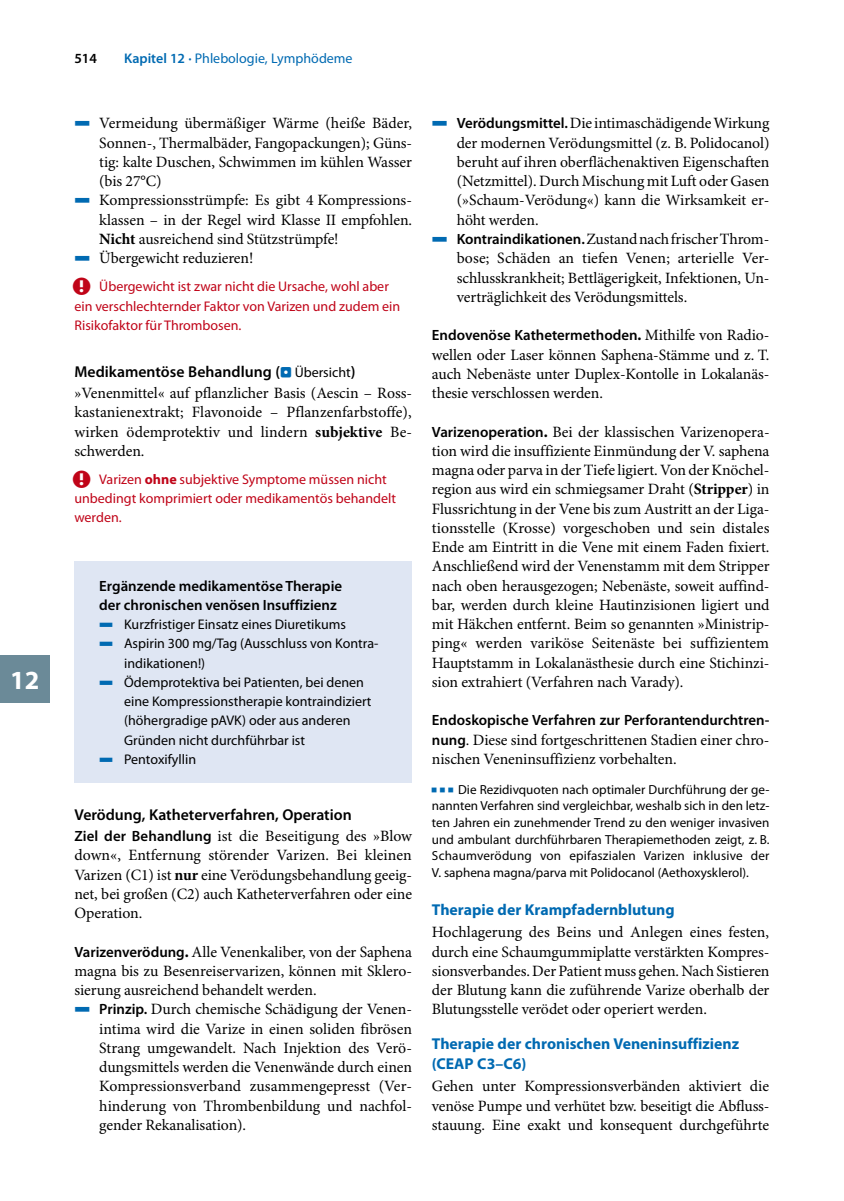
<style>
.page{position:relative;width:844px;height:1201px;background:#fff}
.page>*{position:absolute;margin:0;border:0;box-sizing:border-box;transform-origin:0 0}
.t1{font:700 26.25px "Myriad Pro";color:#fff}
.t2{font:15.75px/19.2px "Minion Pro";letter-spacing:-.005em;color:#000;text-align:justify}
.t3{font:700 15.75px/19.2px "Myriad Pro";color:#006ab2}
.t4{font:600 15.75px "Myriad Pro";color:#000}
.t5{font:600 14.88px/19.2px "Myriad Pro";color:#000}
.t6{font:14px "Myriad Pro";color:#000}
.t7{font:14px/19.2px "Myriad Pro";color:#c00418}
.t8{font:14px "Myriad Pro";color:#006ab2}
.t9{font:600 14px "Myriad Pro";color:#000}
.t10{font:13.12px/16.6px "Myriad Pro";color:#000;text-align:justify}
.s1{font-weight:600}
.s2{font-family:"Blik Buttons";color:#006ab2}
.s3{font-weight:700}
.s4{font-family:"Blik Buttons"}
.s5{font-family:"Blik Buttons";font-weight:400;font-size:14px;color:#006ab2}
.s6{font-weight:400;font-size:14px}
.s7{font-family:"Myriad Pro";font-weight:600;font-size:14.88px}
.s8{font-family:"Myriad Pro";font-weight:700;font-size:14.88px}
.s9{font-family:"Minion Pro";font-weight:400;font-size:15.75px}
</style>
<div class="page">
<div style="left:0;top:655px;width:50px;height:47px;background:#6b8a98"></div>
<div style="left:74px;top:561px;width:338px;height:222px;background:#dfe6f3"></div>
<h1 class="t1" style="left:10px;top:665px;width:31px">12</h1>
<p class="t9" style="left:74px;top:50px;width:24px">514</p>
<p class="t8" style="left:124px;top:50px;width:230px"><span class="s1">Kapitel 12 ·</span> Phlebologie, Lymphödeme</p>
<p class="t2" style="left:74px;top:114px;width:339px"><span class="s2">4</span> Vermeidung übermäßiger Wärme (heiße Bäder,</p>
<p class="t2" style="left:99px;top:134px;width:314px">Sonnen-, Thermalbäder, Fangopackungen); Güns-</p>
<p class="t2" style="left:99px;top:153px;width:314px">tig: kalte Duschen, Schwimmen im kühlen Wasser</p>
<p class="t2" style="left:99px;top:172px;width:64px">(bis 27°C)</p>
<p class="t2" style="left:74px;top:191px;width:339px"><span class="s2">4</span> Kompressionsstrümpfe: Es gibt 4 Kompressions-</p>
<p class="t2" style="left:99px;top:211px;width:314px">klassen – in der Regel wird Klasse II empfohlen.</p>
<p class="t2" style="left:99px;top:230px;width:241px"><span class="s3">Nicht</span> ausreichend sind Stützstrümpfe!</p>
<p class="t2" style="left:74px;top:249px;width:180px"><span class="s2">4</span> Übergewicht reduzieren!</p>
<p class="t7" style="left:74px;top:277px;width:327px"><span class="s4">!</span> Übergewicht ist zwar nicht die Ursache, wohl aber ein verschlechternder Faktor von Varizen und zudem ein<br>Risikofaktor für Thrombosen.</p>
<p class="t4" style="left:74px;top:363px;width:282px">Medikamentöse Behandlung (<span class="s5">.</span> <span class="s6">Übersicht</span>)</p>
<p class="t2" style="left:74px;top:384px;width:339px">»Venenmittel« auf pflanzlicher Basis (Aescin – Ross&shy;kastanienextrakt; Flavonoide – Pflanzenfarbstoffe), wirken ödemprotektiv und lindern <span class="s3">subjektive</span> Be&shy;schwerden.</p>
<p class="t7" style="left:74px;top:470px;width:323px"><span class="s4">!</span> Varizen <span class="s3">ohne</span> subjektive Symptome müssen nicht unbedingt komprimiert oder medikamentös behandelt werden.</p>
<p class="t5" style="left:99px;top:576px;width:244px">Ergänzende medikamentöse Therapie der chronischen venösen Insuffizienz</p>
<p class="t6" style="left:99px;top:617px;width:248px"><span class="s2">4</span> Kurzfristiger Einsatz eines Diuretikums</p>
<p class="t6" style="left:99px;top:636px;width:280px"><span class="s2">4</span> Aspirin 300 mg/Tag (Ausschluss von Kontra-</p>
<p class="t6" style="left:124px;top:655px;width:83px">indikationen!)</p>
<p class="t6" style="left:99px;top:674px;width:266px"><span class="s2">4</span> Ödemprotektiva bei Patienten, bei denen</p>
<p class="t6" style="left:124px;top:694px;width:249px">eine Kompressionstherapie kontraindiziert</p>
<p class="t6" style="left:124px;top:713px;width:228px">(höhergradige pAVK) oder aus anderen</p>
<p class="t6" style="left:124px;top:732px;width:182px">Gründen nicht durchführbar ist</p>
<p class="t6" style="left:99px;top:751px;width:98px"><span class="s2">4</span> Pentoxifyllin</p>
<p class="t4" style="left:74px;top:806px;width:279px">Verödung, Katheterverfahren, Operation</p>
<p class="t2" style="left:74px;top:827px;width:339px"><span class="s7">Ziel der Behandlung</span> ist die Beseitigung des »Blow down«, Entfernung störender Varizen. Bei kleinen Varizen (C1) ist <span class="s3">nur</span> eine Verödungsbehandlung geeig&shy;net, bei großen (C2) auch Katheterverfahren oder eine Operation.</p>
<p class="t2" style="left:74px;top:942px;width:339px"><span class="s7">Varizenverödung</span><span class="s8">.</span> Alle Venenkaliber, von der Saphena</p>
<p class="t2" style="left:74px;top:961px;width:339px">magna bis zu Besenreiservarizen, können mit Sklero-</p>
<p class="t2" style="left:74px;top:981px;width:244px">sierung ausreichend behandelt werden.</p>
<p class="t2" style="left:74px;top:1000px;width:339px"><span class="s2">4</span> <span class="s7">Prinzip.</span> Durch chemische Schädigung der Venen-</p>
<p class="t2" style="left:99px;top:1019px;width:314px">intima wird die Varize in einen soliden fibrösen</p>
<p class="t2" style="left:99px;top:1038px;width:314px">Strang umgewandelt. Nach Injektion des Verö-</p>
<p class="t2" style="left:99px;top:1058px;width:314px">dungsmittels werden die Venenwände durch einen</p>
<p class="t2" style="left:99px;top:1077px;width:314px">Kompressionsverband zusammengepresst (Ver-</p>
<p class="t2" style="left:99px;top:1096px;width:314px">hinderung von Thrombenbildung und nachfol-</p>
<p class="t2" style="left:99px;top:1115px;width:148px">gender Rekanalisation).</p>
<p class="t2" style="left:432px;top:114px;width:339px"><span class="s2">4</span> <span class="s7">Verödungsmittel.</span>Die intimaschädigende Wirkung</p>
<p class="t2" style="left:456px;top:134px;width:314px">der modernen Verödungsmittel (z. B. Polidocanol)</p>
<p class="t2" style="left:456px;top:153px;width:314px">beruht auf ihren oberflächenaktiven Eigenschaften</p>
<p class="t2" style="left:456px;top:172px;width:314px">(Netzmittel). Durch Mischung mit Luft oder Gasen</p>
<p class="t2" style="left:456px;top:191px;width:314px">(»Schaum-Verödung«) kann die Wirksamkeit er-</p>
<p class="t2" style="left:456px;top:211px;width:83px">höht werden.</p>
<p class="t2" style="left:432px;top:230px;width:339px"><span class="s2">4</span> <span class="s7">Kontraindikationen.</span>Zustand nach frischer Throm-</p>
<p class="t2" style="left:456px;top:249px;width:314px">bose; Schäden an tiefen Venen; arterielle Ver-</p>
<p class="t2" style="left:456px;top:268px;width:314px">schlusskrankheit; Bettlägerigkeit, Infektionen, Un-</p>
<p class="t2" style="left:456px;top:288px;width:232px">verträglichkeit des Verödungsmittels.</p>
<p class="t5" style="left:432px;top:326px;width:339px">Endovenöse Kathetermethoden<span class="s3">.</span> <span class="s9">Mithilfe von Radio-</span></p>
<p class="t2" style="left:432px;top:345px;width:339px">wellen oder Laser können Saphena-Stämme und z. T. auch Nebenäste unter Duplex-Kontolle in Lokalanäs&shy;thesie verschlossen werden.</p>
<p class="t2" style="left:432px;top:422px;width:339px"><span class="s7">Varizenoperation</span><span class="s8">.</span> Bei der klassischen Varizenopera&shy;tion wird die insuffiziente Einmündung der V. saphena magna oder parva in der Tiefe ligiert. Von der Knöchel&shy;region aus wird ein schmiegsamer Draht (<span class="s3">Stripper</span>) in Flussrichtung in der Vene bis zum Austritt an der Liga&shy;tionsstelle (Krosse) vorgeschoben und sein distales Ende am Eintritt in die Vene mit einem Faden fixiert.<br>Anschließend wird der Venenstamm mit dem Stripper nach oben herausgezogen; Nebenäste, soweit auffind&shy;bar, werden durch kleine Hautinzisionen ligiert und mit Häkchen entfernt. Beim so genannten »Ministrip&shy;ping« werden variköse Seitenäste bei suffizientem Hauptstamm in Lokalanästhesie durch eine Stichinzi&shy;sion extrahiert (Verfahren nach Varady).</p>
<p class="t5" style="left:432px;top:711px;width:339px">Endoskopische Verfahren zur Perforantendurchtren-</p>
<p class="t2" style="left:432px;top:730px;width:339px"><span class="s7">nung</span>. Diese sind fortgeschrittenen Stadien einer chro&shy;nischen Veneninsuffizienz vorbehalten.</p>
<p class="t10" style="left:432px;top:781px;width:339px"><span class="s2">3</span>Die Rezidivquoten nach optimaler Durchführung der ge&shy;nannten Verfahren sind vergleichbar, weshalb sich in den letz&shy;ten Jahren ein zunehmender Trend zu den weniger invasiven und ambulant durchführbaren Therapiemethoden zeigt, z. B.<br>Schaumverödung von epifaszialen Varizen inklusive der V. saphena magna/parva mit Polidocanol (Aethoxysklerol).</p>
<p class="t3" style="left:432px;top:899px;width:244px">Therapie der Krampfadernblutung</p>
<p class="t2" style="left:432px;top:923px;width:339px">Hochlagerung des Beins und Anlegen eines festen, durch eine Schaumgummiplatte verstärkten Kompres&shy;sionsverbandes. Der Patient muss gehen. Nach Sistieren der Blutung kann die zuführende Varize oberhalb der Blutungsstelle verödet oder operiert werden.</p>
<p class="t3" style="left:432px;top:1034px;width:309px">Therapie der chronischen Veneninsuffizienz (CEAP C3–C6)</p>
<p class="t2" style="left:432px;top:1077px;width:339px">Gehen unter Kompressionsverbänden aktiviert die venöse Pumpe und verhütet bzw. beseitigt die Abfluss&shy;stauung. Eine exakt und konsequent durchgeführte</p>
</div>
